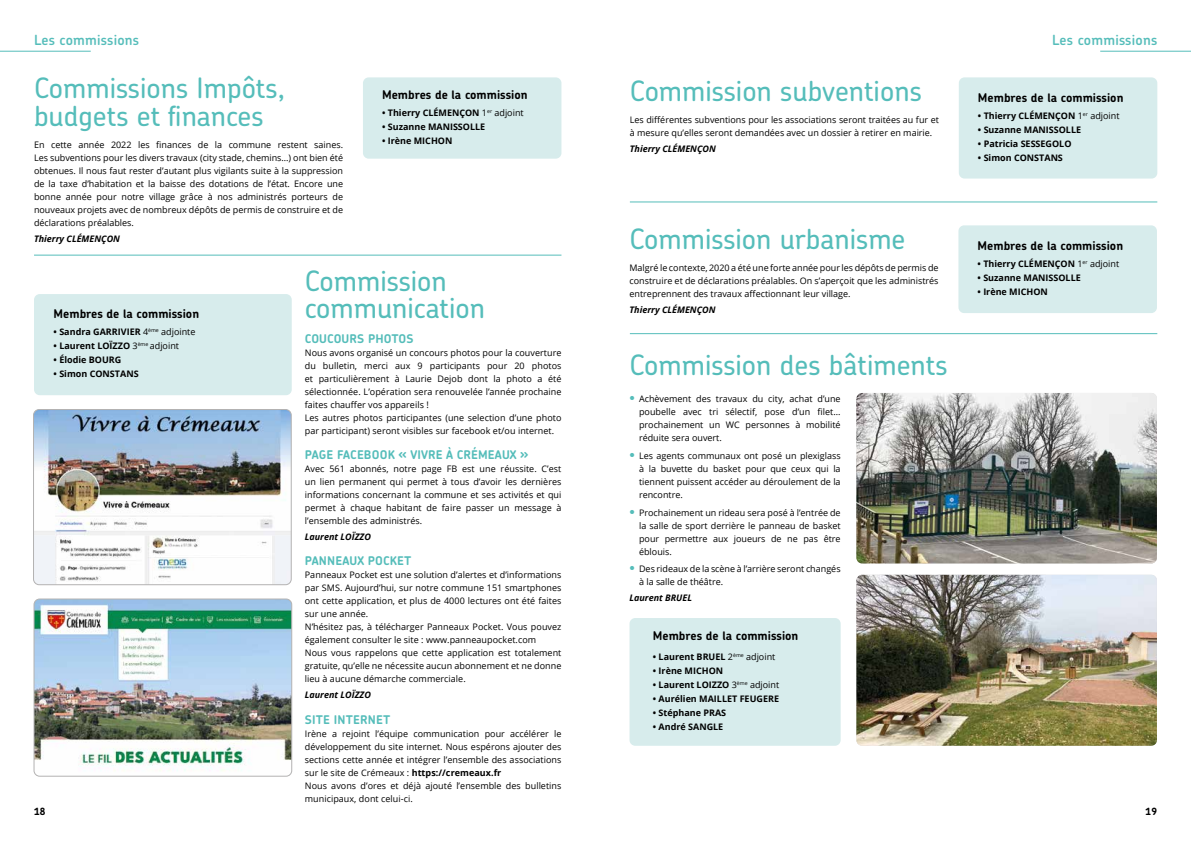
<style>
.page{position:relative;width:1191px;height:842px;background:#fff}
.page>*{position:absolute;margin:0;border:0;box-sizing:border-box;transform-origin:0 0}
.t1{font:500 28px/28px "Chevin Pro";color:#55bdba}
.t2{font:600 14px "Chevin Pro";letter-spacing:.015em;color:#55bdba}
.t3{font:700 12px "Chevin Pro";color:#000}
.t4{font:700 12px "Chevin Pro";letter-spacing:.015em;color:#55bdba}
.t5{font:700 10px "Chevin Pro";color:#000}
.t6{font:9px/13px "Open Sans";letter-spacing:.005em;color:#000;text-align:justify}
.t7{font:700 9px "Open Sans";color:#000}
.t8{font:italic 700 9px "Open Sans";color:#000}
.s1{font-weight:400}
.s2{font-weight:700}
.s3{font-family:"Chevin Pro";font-weight:500;font-size:12px;color:#55bdba}
</style>
<div class="page">
<div style="left:363px;top:77px;width:198px;height:82px;background:#d7ecec;border-radius:6px"></div>
<div style="left:958px;top:225px;width:199px;height:88px;background:#d7ecec;border-radius:6px"></div>
<div style="left:958px;top:77px;width:199px;height:102px;background:#d7ecec;border-radius:6px"></div>
<hr style="left:34px;top:255px;width:527px;height:1px;background:#55bdba">
<div style="left:34px;top:294px;width:258px;height:101px;background:#d7ecec;border-radius:6px"></div>
<hr style="left:1100px;top:51px;width:91px;height:1px;background:#55bdba">
<hr style="left:0;top:51px;width:91px;height:1px;background:#55bdba">
<div style="left:629px;top:618px;width:211px;height:128px;background:#d7ecec;border-radius:6px"></div>
<hr style="left:630px;top:333px;width:527px;height:1px;background:#55bdba">
<hr style="left:630px;top:202px;width:527px;height:1px;background:#55bdba">
<img style="left:856px;top:393px;width:301px;height:170px">
<img style="left:856px;top:575px;width:301px;height:171px">
<img style="left:34px;top:599px;width:258px;height:177px">
<div style="left:34px;top:599px;width:258px;height:177px;border:1px solid #b3b2b2;border-radius:6px"></div>
<img style="left:35px;top:409px;width:256px;height:176px">
<div style="left:33px;top:409px;width:258px;height:176px;border:1px solid #b3b2b2;border-radius:6px"></div>
<h2 class="t2" style="left:34px;top:30px;width:107px">Les commissions</h2>
<h2 class="t2" style="left:1052px;top:30px;width:107px">Les commissions</h2>
<h1 class="t1" style="left:34px;top:73px;width:252px">Commissions Impôts, budgets et finances</h1>
<p class="t6" style="left:34px;top:138px;width:311px">En cette année 2022 les finances de la commune restent saines.<br>Les subventions pour les divers travaux (city stade, chemins…) ont bien été obtenues. Il nous faut rester d’autant plus vigilants suite à la suppression de la taxe d’habitation et la baisse des dotations de l’état. Encore une bonne année pour notre village grâce à nos administrés porteurs de nouveaux projets avec de nombreux dépôts de permis de construire et de déclarations préalables.</p>
<p class="t8" style="left:34px;top:232px;width:88px">Thierry CLÉMENÇON</p>
<h1 class="t1" style="left:629px;top:224px;width:277px">Commission urbanisme</h1>
<p class="t6" style="left:629px;top:261px;width:310px">Malgré le contexte, 2020 a été une forte année pour les dépôts de permis de construire et de déclarations préalables. On s’aperçoit que les administrés entreprennent des travaux affectionnant leur village.</p>
<p class="t8" style="left:629px;top:303px;width:88px">Thierry CLÉMENÇON</p>
<h1 class="t1" style="left:630px;top:76px;width:293px">Commission subventions</h1>
<p class="t6" style="left:630px;top:113px;width:310px">Les différentes subventions pour les associations seront traitées au fur et à mesure qu’elles seront demandées avec un dossier à retirer en mairie.</p>
<p class="t8" style="left:630px;top:142px;width:88px">Thierry CLÉMENÇON</p>
<h3 class="t3" style="left:382px;top:87px;width:147px">Membres de la commission</h3>
<p class="t7" style="left:382px;top:107px;width:143px">• Thierry CLÉMENÇON <span class="s1">1</span><sup>er</sup> <span class="s1">adjoint</span></p>
<p class="t7" style="left:382px;top:121px;width:105px">• Suzanne MANISSOLLE</p>
<p class="t7" style="left:382px;top:135px;width:72px">• Irène MICHON</p>
<h1 class="t1" style="left:305px;top:266px;width:182px;line-height:27px">Commission communication</h1>
<h3 class="t4" style="left:305px;top:331px;width:110px">COUCOURS PHOTOS</h3>
<p class="t6" style="left:305px;top:346px;width:258px;text-align:left">Nous avons organisé un concours photos pour la couverture du bulletin, merci aux 9 participants pour 20 photos et particulièrement à Laurie Dejob dont la photo a été sélectionnée. L’opération sera renouvelée l’année prochaine faites chauffer vos appareils !<br>Les autres photos participantes (une selection d’une photo par participant) seront visibles sur facebook et/ou internet.</p>
<h3 class="t4" style="left:305px;top:447px;width:225px">PAGE FACEBOOK « VIVRE À CRÉMEAUX »</h3>
<p class="t6" style="left:305px;top:462px;width:258px">Avec 561 abonnés, notre page FB est une réussite. C’est un lien permanent qui permet à tous d’avoir les dernières informations concernant la commune et ses activités et qui permet à chaque habitant de faire passer un message à l’ensemble des administrés.</p>
<p class="t8" style="left:305px;top:530px;width:68px">Laurent LOÏZZO</p>
<h3 class="t4" style="left:305px;top:553px;width:108px">PANNEAUX POCKET</h3>
<p class="t6" style="left:305px;top:568px;width:258px;text-align:left">Panneaux Pocket est une solution d’alertes et d’informations par SMS. Aujourd’hui, sur notre commune 151 smartphones ont cette application, et plus de 4000 lectures ont été faites sur une année.<br>N’hésitez pas, à télécharger Panneaux Pocket. Vous pouvez également consulter le site : www.panneaupocket.com<br>Nous vous rappelons que cette application est totalement gratuite, qu’elle ne nécessite aucun abonnement et ne donne lieu à aucune démarche commerciale.</p>
<p class="t8" style="left:305px;top:689px;width:68px">Laurent LOÏZZO</p>
<h3 class="t4" style="left:305px;top:711px;width:87px">SITE INTERNET</h3>
<p class="t6" style="left:305px;top:727px;width:258px;text-align:left">Irène a rejoint l’équipe communication pour accélérer le développement du site internet. Nous espérons ajouter des sections cette année et intégrer l’ensemble des associations sur le site de Crémeaux : <span class="s2">https://cremeaux.fr<br></span>Nous avons d’ores et déjà ajouté l’ensemble des bulletins municipaux, dont celui-ci.</p>
<h3 class="t3" style="left:54px;top:306px;width:147px">Membres de la commission</h3>
<p class="t7" style="left:54px;top:325px;width:143px">• Sandra GARRIVIER <span class="s1">4</span><sup>ème</sup> <span class="s1">adjointe</span></p>
<p class="t7" style="left:54px;top:339px;width:127px">• Laurent LOÏZZO <span class="s1">3</span><sup>ème</sup> <span class="s1">adjoint</span></p>
<p class="t7" style="left:54px;top:353px;width:69px">• Élodie BOURG</p>
<p class="t7" style="left:54px;top:367px;width:86px">• Simon CONSTANS</p>
<h1 class="t1" style="left:629px;top:350px;width:320px">Commission des bâtiments</h1>
<p class="t6" style="left:639px;top:392px;width:203px;text-indent:-10px"><span class="s3">•</span> Achèvement des travaux du city, achat d’une poubelle avec tri sélectif, pose d’un filet... prochainement un WC personnes à mobilité réduite sera ouvert.</p>
<p class="t6" style="left:639px;top:449px;width:203px;text-indent:-10px"><span class="s3">•</span> Les agents communaux ont posé un plexiglass à la buvette du basket pour que ceux qui la tiennent puissent accéder au déroulement de la rencontre.</p>
<p class="t6" style="left:639px;top:506px;width:203px;text-indent:-10px"><span class="s3">•</span> Prochainement un rideau sera posé à l’entrée de la salle de sport derrière le panneau de basket pour permettre aux joueurs de ne pas être éblouis.</p>
<p class="t6" style="left:639px;top:562px;width:203px;text-indent:-10px"><span class="s3">•</span> Des rideaux de la scène à l’arrière seront changés à la salle de théâtre.</p>
<p class="t8" style="left:629px;top:592px;width:64px">Laurent BRUEL</p>
<h3 class="t3" style="left:653px;top:627px;width:147px">Membres de la commission</h3>
<p class="t7" style="left:653px;top:650px;width:124px">• Laurent BRUEL <span class="s1">2</span><sup>ème</sup> <span class="s1">adjoint</span></p>
<p class="t7" style="left:653px;top:664px;width:72px">• Irène MICHON</p>
<p class="t7" style="left:653px;top:678px;width:128px">• Laurent LOIZZO <span class="s1">3</span><sup>ème</sup> <span class="s1">adjoint</span></p>
<p class="t7" style="left:653px;top:692px;width:128px">• Aurélien MAILLET FEUGERE</p>
<p class="t7" style="left:653px;top:706px;width:75px">• Stéphane PRAS</p>
<p class="t7" style="left:653px;top:720px;width:72px">• André SANGLE</p>
<h3 class="t3" style="left:978px;top:90px;width:147px">Membres de la commission</h3>
<p class="t7" style="left:978px;top:110px;width:143px">• Thierry CLÉMENÇON <span class="s1">1</span><sup>er</sup> <span class="s1">adjoint</span></p>
<p class="t7" style="left:978px;top:124px;width:105px">• Suzanne MANISSOLLE</p>
<p class="t7" style="left:978px;top:138px;width:95px">• Patricia SESSEGOLO</p>
<p class="t7" style="left:978px;top:152px;width:86px">• Simon CONSTANS</p>
<h3 class="t3" style="left:977px;top:238px;width:147px">Membres de la commission</h3>
<p class="t7" style="left:977px;top:258px;width:143px">• Thierry CLÉMENÇON <span class="s1">1</span><sup>er</sup> <span class="s1">adjoint</span></p>
<p class="t7" style="left:977px;top:272px;width:105px">• Suzanne MANISSOLLE</p>
<p class="t7" style="left:977px;top:286px;width:72px">• Irène MICHON</p>
<p class="t5" style="left:34px;top:805px;width:13px">18</p>
<p class="t5" style="left:1145px;top:805px;width:13px">19</p>
</div>
